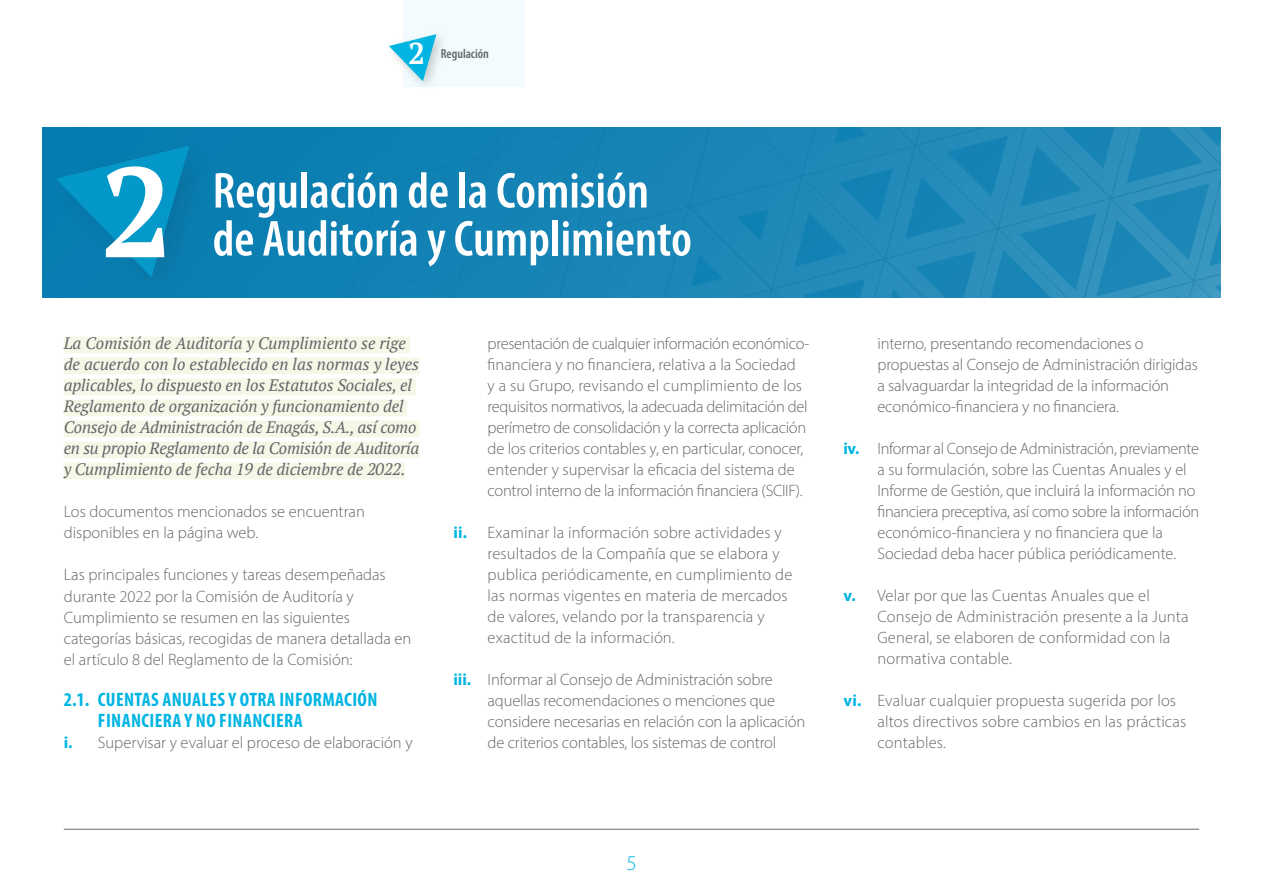
<style>
.page{position:relative;width:1263px;height:893px;background:#fff}
.page>*{position:absolute;margin:0;border:0;box-sizing:border-box;transform-origin:0 0}
.t1{font:700 127.5px "PT Serif";color:#fff}
.t2{font:600 condensed 51px "Myriad Pro";color:#fff}
.t3{font:700 30px "PT Serif";color:#fff}
.t4{font:300 21px "Myriad Pro";color:#00b5e2}
.t5{font:700 condensed 19.5px/21px "Myriad Pro";letter-spacing:.02em;color:#00b5e2}
.t6{font:300 16.5px/21px "Myriad Pro";color:#63666a}
.t7{font:300 16.5px/21px "Myriad Pro";letter-spacing:-.02em;color:#63666a}
.t8{font:italic 16.5px/21px "PT Serif";letter-spacing:-.01em;color:#63666a}
.t9{font:600 condensed 13.2px "Myriad Pro";color:#63666a}
.s1{font-weight:700;color:#00b5e2}
</style>
<div class="page">
<hr style="left:64px;top:829px;width:1135px;height:1px;background:#63666a">
<svg style="left:43px;top:128px;width:1177px;height:170px;background:#1785b5"></svg>
<div style="left:64px;top:337px;width:346px;height:16px;background:#f5f8e6"></div>
<div style="left:64px;top:358px;width:356px;height:16px;background:#f5f8e6"></div>
<div style="left:64px;top:379px;width:352px;height:16px;background:#f5f8e6"></div>
<div style="left:64px;top:400px;width:343px;height:16px;background:#f5f8e6"></div>
<div style="left:64px;top:421px;width:356px;height:16px;background:#f5f8e6"></div>
<div style="left:64px;top:442px;width:356px;height:16px;background:#f5f8e6"></div>
<div style="left:64px;top:463px;width:341px;height:16px;background:#f5f8e6"></div>
<div style="left:403px;top:0;width:122px;height:87px;background:#f2fbfd"></div>
<div style="left:384px;top:29px;width:65px;height:64px;background:#000;opacity:.2"></div>
<svg style="left:389px;top:34px;width:47px;height:47px"></svg>
<h3 class="t3" style="left:408px;top:33px;width:18px">2</h3>
<p class="t9" style="left:441px;top:45px;width:50px">Regulación</p>
<h1 class="t1" style="left:100px;top:129px;width:74px">2</h1>
<h2 class="t2" style="left:213px;top:159px;width:438px">Regulación de la Comisión</h2>
<h2 class="t2" style="left:213px;top:207px;width:481px">de Auditoría y Cumplimiento</h2>
<p class="t8" style="left:64px;top:333px;width:357px">La Comisión de Auditoría y Cumplimiento se rige de acuerdo con lo establecido en las normas y leyes aplicables, lo dispuesto en los Estatutos Sociales, el Reglamento de organización y funcionamiento del Consejo de Administración de Enagás, S.A., así como en su propio Reglamento de la Comisión de Auditoría y Cumplimiento de fecha 19 de diciembre de 2022.</p>
<p class="t6" style="left:64px;top:501px;width:303px">Los documentos mencionados se encuentran disponibles en la página web.</p>
<p class="t6" style="left:64px;top:564px;width:349px">Las principales funciones y tareas desempeñadas durante 2022 por la Comisión de Auditoría y Cumplimiento se resumen en las siguientes categorías básicas, recogidas de manera detallada en el artículo 8 del Reglamento de la Comisión:</p>
<p class="t5" style="left:98px;top:689px;width:281px;text-indent:-34px">2.1. CUENTAS ANUALES Y OTRA INFORMACIÓN<br>FINANCIERA Y NO FINANCIERA</p>
<p class="t6" style="left:64px;top:732px;width:350px"><span class="s1">i.</span> Supervisar y evaluar el proceso de elaboración y</p>
<p class="t7" style="left:488px;top:333px;width:323px">presentación de cualquier información económico&shy;financiera y no financiera, relativa a la Sociedad<br>y a su Grupo, revisando el cumplimiento de los requisitos normativos, la adecuada delimitación del perímetro de consolidación y la correcta aplicación de los criterios contables y, en particular, conocer, entender y supervisar la eficacia del sistema de control interno de la información financiera (SCIIF).</p>
<p class="t6" style="left:488px;top:522px;width:306px;text-indent:-34px"><span class="s1">ii.</span> Examinar la información sobre actividades y resultados de la Compañía que se elabora y publica periódicamente, en cumplimiento de las normas vigentes en materia de mercados de valores, velando por la transparencia y exactitud de la información.</p>
<p class="t6" style="left:488px;top:669px;width:319px;text-indent:-34px"><span class="s1">iii.</span> Informar al Consejo de Administración sobre aquellas recomendaciones o menciones que considere necesarias en relación con la aplicación de criterios contables, los sistemas de control</p>
<p class="t6" style="left:877px;top:333px;width:322px">interno, presentando recomendaciones o propuestas al Consejo de Administración dirigidas a salvaguardar la integridad de la información económico-financiera y no financiera.</p>
<p class="t6" style="left:877px;top:438px;width:323px;text-indent:-34px"><span class="s1">iv.</span> Informar al Consejo de Administración, previamente a su formulación, sobre las Cuentas Anuales y el Informe de Gestión, que incluirá la información no financiera preceptiva, así como sobre la información económico-financiera y no financiera que la Sociedad deba hacer pública periódicamente.</p>
<p class="t6" style="left:877px;top:585px;width:313px;text-indent:-34px"><span class="s1">v.</span> Velar por que las Cuentas Anuales que el Consejo de Administración presente a la Junta General, se elaboren de conformidad con la normativa contable.</p>
<p class="t6" style="left:877px;top:690px;width:310px;text-indent:-34px"><span class="s1">vi.</span> Evaluar cualquier propuesta sugerida por los altos directivos sobre cambios en las prácticas contables.</p>
<p class="t4" style="left:626px;top:851px;width:12px">5</p>
</div>
